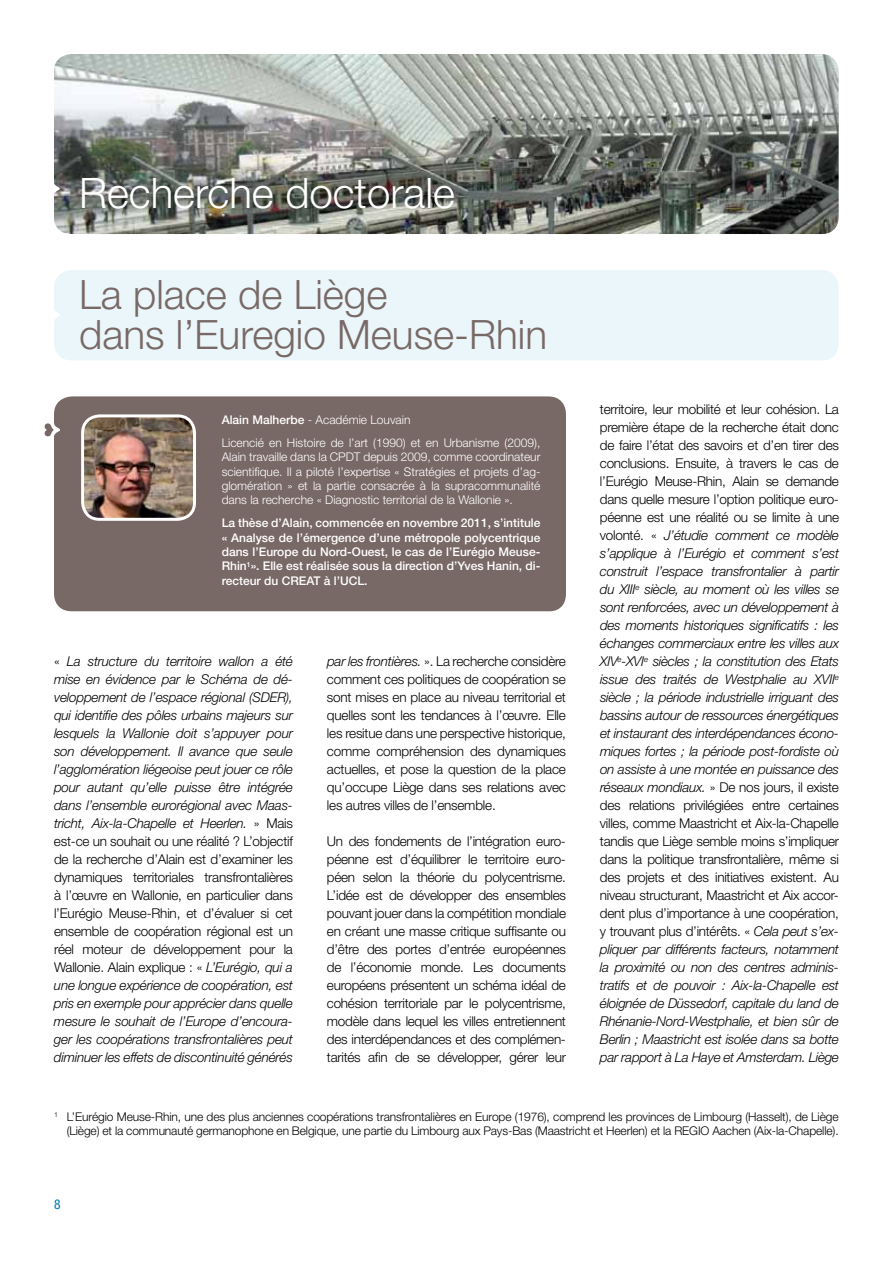
<style>
.page{position:relative;width:893px;height:1263px;background:#fff}
.page>*{position:absolute;margin:0;border:0;box-sizing:border-box;transform-origin:0 0}
.t1{font:300 42px "Helvetica Neue";color:#fff}
.t2{font:300 40.5px/40.5px "Helvetica Neue";color:#786866}
.t3{font:italic 300 13.5px/18px "Helvetica Neue";letter-spacing:-.015em;color:#000;text-align:justify}
.t4{font:300 13.5px/18px "Helvetica Neue";letter-spacing:-.02em;color:#000;text-align:justify}
.t5{font:condensed 13.5px "Helvetica Neue";color:#0073ab}
.t6{font:300 12px/14.4px "Helvetica Neue";color:#fff}
.t7{font:300 12px/14.4px "Helvetica Neue";letter-spacing:-.01em;color:#000;text-align:right}
.t8{font:500 12px/14.4px "Helvetica Neue";color:#fff;text-align:justify}
.s1{font-weight:500}
.s2{font-style:normal}
.s3{font-style:italic}
</style>
<div class="page">
<img style="left:54px;top:54px;width:785px;height:181px">
<div style="left:54px;top:270px;width:785px;height:90px;background:#eaf6f9"></div>
<svg style="left:45px;top:423px;width:8px;height:13px"></svg>
<div style="left:53px;top:396px;width:513px;height:216px;background:#786866"></div>
<img style="left:83px;top:416px;width:112px;height:103px">
<div style="left:81px;top:414px;width:115px;height:107px;border:3px solid #fff;border-radius:17px"></div>
<p class="t1" style="left:79px;top:167px;width:377px">Recherche doctorale</p>
<p class="t2" style="left:79px;top:273px;width:470px">La place de Liège<br>dans l’Euregio Meuse-Rhin</p>
<p class="t6" style="left:222px;top:408px;width:320px;line-height:23px"><span class="s1">Alain Malherbe</span> - Académie Louvain<br>Licencié en Histoire de l’art (1990) et en Urbanisme (2009),</p>
<p class="t6" style="left:222px;top:449px;width:320px;text-align:justify">Alain travaille dans la CPDT depuis 2009, comme coordinateur scientifique. Il a piloté l’expertise « Stratégies et projets d’ag&shy;glomération » et la partie consacrée à la supracommunalité dans la recherche « Diagnostic territorial de la Wallonie ».</p>
<p class="t8" style="left:222px;top:516px;width:320px">La thèse d’Alain, commencée en novembre 2011, s’intitule « Analyse de l’émergence d’une métropole polycentrique dans l’Europe du Nord-Ouest, le cas de l’Eurégio Meuse-Rhin<sup>1</sup>». Elle est réalisée sous la direction d’Yves Hanin, di&shy;recteur du CREAT à l’UCL.</p>
<p class="t3" style="left:54px;top:652px;width:241px"><span class="s2">«</span> La structure du territoire wallon a été mise en évidence par le Schéma de dé&shy;veloppement de l’espace régional (SDER), qui identifie des pôles urbains majeurs sur lesquels la Wallonie doit s’appuyer pour son développement. Il avance que seule l’agglomération liégeoise peut jouer ce rôle pour autant qu’elle puisse être intégrée dans l’ensemble eurorégional avec Maas&shy;tricht, Aix-la-Chapelle et Heerlen. <span class="s2">» Mais est-ce un souhait ou une réalité ? L’objectif de la recherche d’Alain est d’examiner les dynamiques territoriales transfrontalières à l’œuvre en Wallonie, en particulier dans l’Eurégio Meuse-Rhin, et d’évaluer si cet ensemble de coopération régional est un réel moteur de développement pour la Wallonie. Alain explique : «</span> L’Eurégio, qui a une longue expérience de coopération, est pris en exemple pour apprécier dans quelle mesure le souhait de l’Europe d’encoura&shy;ger les coopérations transfrontalières peut diminuer les effets de discontinuité générés</p>
<p class="t4" style="left:327px;top:652px;width:240px"><span class="s3">par les frontières.</span> ». La recherche considère comment ces politiques de coopération se sont mises en place au niveau territorial et quelles sont les tendances à l’œuvre. Elle les resitue dans une perspective historique, comme compréhension des dynamiques actuelles, et pose la question de la place qu’occupe Liège dans ses relations avec les autres villes de l’ensemble.</p>
<p class="t4" style="left:327px;top:832px;width:240px">Un des fondements de l’intégration euro&shy;péenne est d’équilibrer le territoire euro&shy;péen selon la théorie du polycentrisme.<br>L’idée est de développer des ensembles pouvant jouer dans la compétition mondiale en créant une masse critique suffisante ou d’être des portes d’entrée européennes de l’économie monde. Les documents européens présentent un schéma idéal de cohésion territoriale par le polycentrisme, modèle dans lequel les villes entretiennent des interdépendances et des complémen&shy;tarités afin de se développer, gérer leur</p>
<p class="t3" style="left:600px;top:400px;width:241px"><span class="s2">territoire, leur mobilité et leur cohésion. La première étape de la recherche était donc de faire l’état des savoirs et d’en tirer des conclusions. Ensuite, à travers le cas de l’Eurégio Meuse-Rhin, Alain se demande dans quelle mesure l’option politique euro&shy;péenne est une réalité ou se limite à une volonté. «</span> J’étudie comment ce modèle s’applique à l’Eurégio et comment s’est construit l’espace transfrontalier à partir du XIII<sup>e</sup> siècle, au moment où les villes se sont renforcées, avec un développement à des moments historiques significatifs : les échanges commerciaux entre les villes aux XIV<sup>e</sup>-XVI<sup>e</sup> siècles ; la constitution des Etats issue des traités de Westphalie au XVII<sup>e </sup>siècle ; la période industrielle irriguant des bassins autour de ressources énergétiques et instaurant des interdépendances écono&shy;miques fortes ; la période post-fordiste où on assiste à une montée en puissance des réseaux mondiaux. <span class="s2">» De nos jours, il existe des relations privilégiées entre certaines villes, comme Maastricht et Aix-la-Chapelle tandis que Liège semble moins s’impliquer dans la politique transfrontalière, même si des projets et des initiatives existent. Au niveau structurant, Maastricht et Aix accor&shy;dent plus d’importance à une coopération, y trouvant plus d’intérêts. «</span> Cela peut s’ex&shy;pliquer par différents facteurs, notamment la proximité ou non des centres adminis&shy;tratifs et de pouvoir : Aix-la-Chapelle est éloignée de Düssedorf, capitale du land de Rhénanie-Nord-Westphalie, et bien sûr de Berlin ; Maastricht est isolée dans sa botte par rapport à La Haye et Amsterdam. Liège</p>
<p class="t7" style="left:54px;top:1109px;width:786px"><sup>1</sup> L’Eurégio Meuse-Rhin, une des plus anciennes coopérations transfrontalières en Europe (1976), comprend les provinces de Limbourg (Hasselt), de Liège (Liège) et la communauté germanophone en Belgique, une partie du Limbourg aux Pays-Bas (Maastricht et Heerlen) et la REGIO Aachen (Aix-la-Chapelle).</p>
<p class="t5" style="left:54px;top:1196px;width:8px">8</p>
</div>
